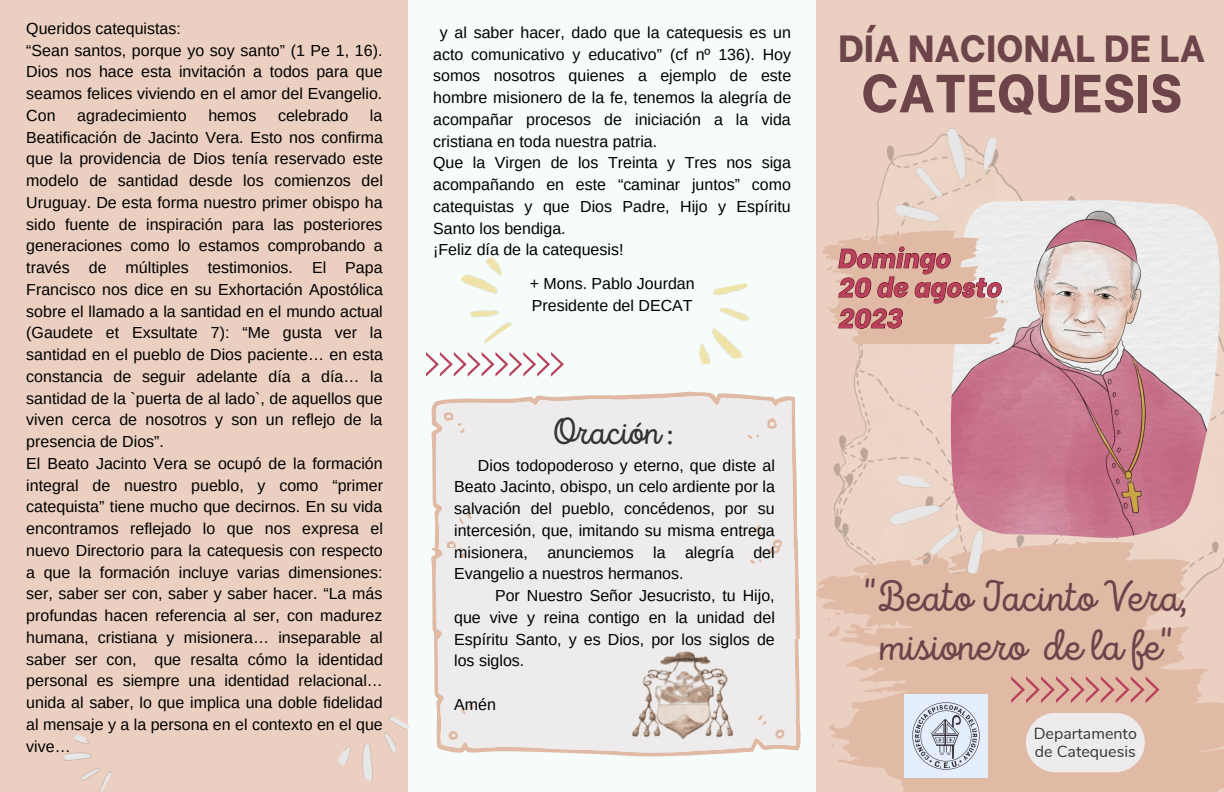
<style>
.page{position:relative;width:1224px;height:792px;background:#ebcfc0}
.page>*{position:absolute;margin:0;border:0;box-sizing:border-box;transform-origin:0 0}
.t1{font:800 53.6px "Be Vietnam";color:#6e444b}
.t2{font:43.7px/48.9px "Intro Script";color:#6e444b;text-align:center}
.t3{font:800 37.7px "Be Vietnam";color:#6e444b}
.t4{font:37.6px "Intro Script";color:#353434}
.t5{font:italic 800 26.5px "Be Vietnam";color:#b8425c}
.t6{font:16px/21.8px "Arimo";color:#000;text-align:justify}
.t7{font:16px "Nunito";color:#353434}
</style>
<div class="page">
<div style="left:408px;top:0;width:408px;height:792px;background:#f6fcf9"></div>
<img style="left:833px;top:145px;width:391px;height:395px">
<img style="left:951px;top:200px;width:269px;height:338px">
<svg style="left:816px;top:540px;width:408px;height:252px;fill:#e1baa6"></svg>
<img style="left:905px;top:694px;width:83px;height:83px">
<div style="left:1026px;top:713px;width:119px;height:59px;background:#edebeb;border-radius:30px"></div>
<img style="left:894px;top:128px;width:106px;height:102px">
<img style="left:877px;top:471px;width:122px;height:104px">
<svg style="left:1011px;top:676px;width:149px;height:27px;background:#d8a196"></svg>
<svg style="left:431px;top:392px;width:366px;height:121px"></svg>
<div style="left:434px;top:396px;width:360px;height:117px;background:#edebeb"></div>
<svg style="left:766px;top:417px;width:12px;height:13px"></svg>
<svg style="left:438px;top:409px;width:27px;height:25px"></svg>
<svg style="left:747px;top:434px;width:12px;height:6px"></svg>
<svg style="left:434px;top:639px;width:367px;height:117px"></svg>
<svg style="left:436px;top:639px;width:360px;height:116px;background:#ece8e7"></svg>
<svg style="left:460px;top:703px;width:14px;height:11px"></svg>
<svg style="left:757px;top:714px;width:10px;height:12px"></svg>
<svg style="left:773px;top:728px;width:14px;height:11px"></svg>
<svg style="left:446px;top:728px;width:14px;height:13px"></svg>
<div style="left:431px;top:513px;width:369px;height:126px;background:#edebeb"></div>
<svg style="left:426px;top:352px;width:138px;height:25px"></svg>
<img style="left:625px;top:652px;width:113px;height:90px">
<img style="left:337px;top:716px;width:73px;height:65px">
<img style="left:63px;top:734px;width:49px;height:58px">
<svg style="left:823px;top:230px;width:185px;height:114px;background:#d9b4a6"></svg>
<img style="left:698px;top:283px;width:51px;height:82px">
<img style="left:461px;top:256px;width:51px;height:87px">
<p class="t6" style="left:26px;top:17px;width:156px">Queridos catequistas:</p>
<p class="t6" style="left:26px;top:39px;width:358px">“Sean santos, porque yo soy santo” (1 Pe 1, 16).<br>Dios nos hace esta invitación a todos para que seamos felices viviendo en el amor del Evangelio.<br>Con</p>
<p class="t6" style="left:26px;top:104px;width:358px;text-indent:344px">la Beatificación de Jacinto Vera. Esto nos confirma que la providencia de Dios tenía reservado este modelo de santidad desde los comienzos del Uruguay. De esta forma nuestro primer obispo ha sido fuente de inspiración para las posteriores generaciones como lo estamos comprobando a través de múltiples testimonios. El Papa Francisco nos dice en su Exhortación Apostólica sobre el llamado a la santidad en el mundo actual (Gaudete et Exsultate 7): “Me gusta ver la santidad en el pueblo de Dios paciente… en esta constancia de seguir adelante día a día… la santidad de la `puerta de al lado`, de aquellos que viven cerca de nosotros y son un reflejo de la presencia de Dios”.</p>
<p class="t6" style="left:26px;top:452px;width:358px">El Beato Jacinto Vera se ocupó de la formación integral de nuestro pueblo, y como “primer catequista” tiene mucho que decirnos. En su vida encontramos reflejado lo que nos expresa el nuevo Directorio para la catequesis con respecto a que la formación incluye varias dimensiones: ser, saber ser con, saber y saber hacer. “La más profundas hacen referencia al ser, con madurez humana, cristiana y misionera… inseparable al saber ser con, que resalta cómo la identidad personal es siempre una identidad relacional… unida al saber, lo que implica una doble fidelidad al mensaje y a la persona en el contexto en el que vive…</p>
<p class="t6" style="left:77px;top:104px;width:111px">agradecimiento</p>
<p class="t6" style="left:208px;top:104px;width:50px">hemos</p>
<p class="t6" style="left:278px;top:104px;width:72px">celebrado</p>
<p class="t6" style="left:433px;top:21px;width:360px;text-indent:7px">y al saber hacer, dado que la catequesis es un acto comunicativo y educativo” (cf nº 136). Hoy somos nosotros quienes a ejemplo de este hombre misionero de la fe, tenemos la alegría de acompañar procesos de iniciación a la vida cristiana en toda nuestra patria.</p>
<p class="t6" style="left:433px;top:152px;width:359px">Que la Virgen de los Treinta y Tres nos siga acompañando en este “caminar juntos” como catequistas y que Dios Padre, Hijo y Espíritu Santo los bendiga.</p>
<p class="t6" style="left:433px;top:239px;width:192px">¡Feliz día de la catequesis!</p>
<p class="t6" style="left:530px;top:273px;width:166px">+ Mons. Pablo Jourdan</p>
<p class="t6" style="left:532px;top:294px;width:162px">Presidente del DECAT</p>
<p class="t4" style="left:550px;top:416px;width:124px">Oración :</p>
<p class="t6" style="left:454px;top:454px;width:322px;text-indent:24px">Dios todopoderoso y eterno, que diste al Beato Jacinto, obispo, un celo ardiente por la salvación del pueblo, concédenos, por su intercesión, que, imitando su misma entrega misionera, anunciemos la alegría del Evangelio a nuestros hermanos.</p>
<p class="t6" style="left:454px;top:585px;width:322px;text-indent:41px">Por Nuestro Señor Jesucristo, tu Hijo, que vive y reina contigo en la unidad del Espíritu Santo, y es Dios, por los siglos de los siglos.</p>
<p class="t6" style="left:454px;top:693px;width:43px">Amén</p>
<p class="t3" style="left:838px;top:17px;width:368px">DÍA NACIONAL DE LA</p>
<p class="t1" style="left:861px;top:48px;width:322px">CATEQUESIS</p>
<p class="t5" style="left:837px;top:236px;width:114px">Domingo</p>
<p class="t5" style="left:837px;top:265px;width:165px">20 de agosto</p>
<p class="t5" style="left:837px;top:296px;width:66px">2023</p>
<p class="t2" style="left:865px;top:576px;width:324px">"Beato Jacinto Vera, misionero de la fe"</p>
<p class="t7" style="left:1034px;top:723px;width:105px">Departamento</p>
<p class="t7" style="left:1035px;top:741px;width:102px">de Catequesis</p>
</div>
